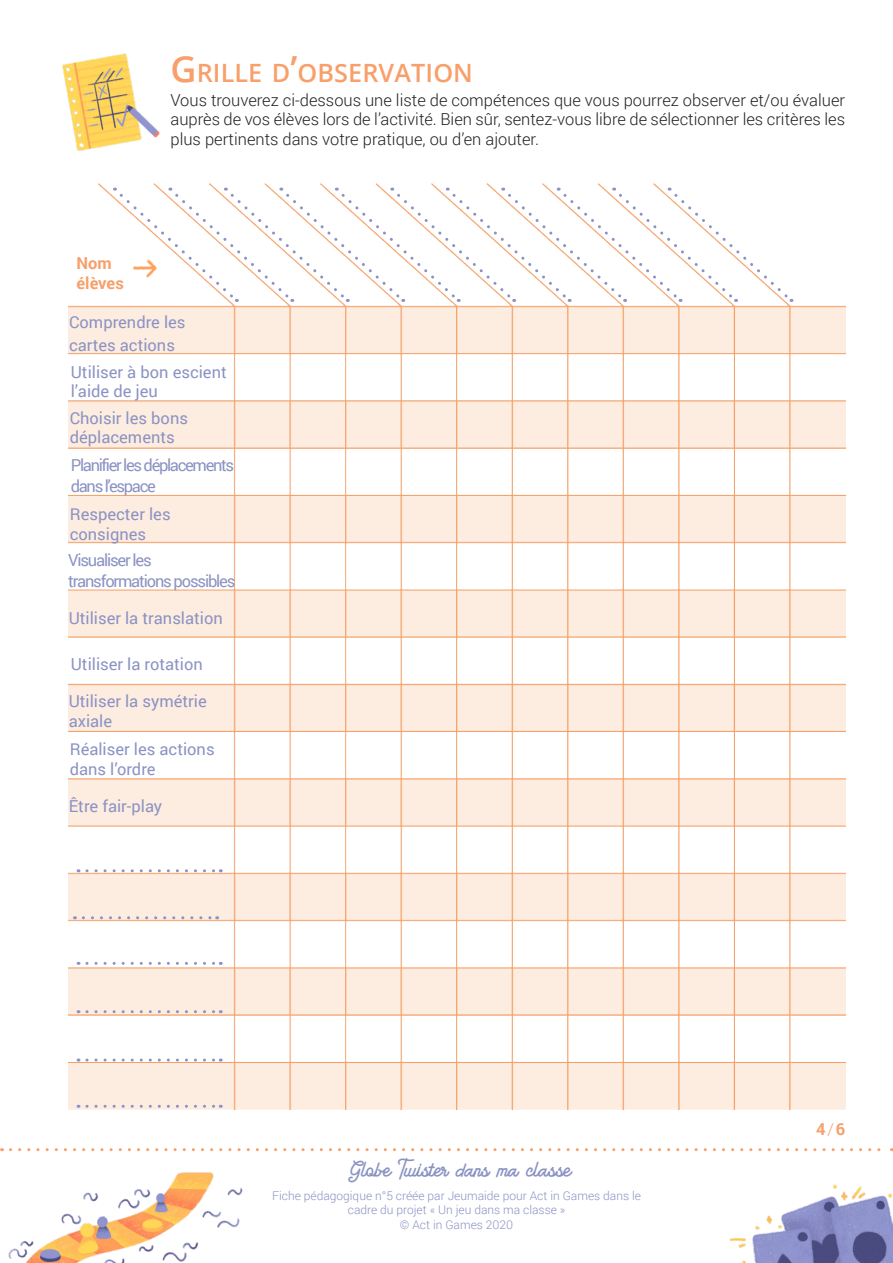
<style>
.page{position:relative;width:893px;height:1263px;background:#fff}
.page>*{position:absolute;margin:0;border:0;box-sizing:border-box;transform-origin:0 0}
.Titre{font:600 25.2px "Open Sans";letter-spacing:.005em;color:#f89f6a}
.t1{font:24px "American Lemon";color:#8b93c3}
.texte_courant{font:300 16.5px/19.8px "Roboto";color:#231f20;text-align:justify}
.Texte_regular{font:16.5px/19.8px "Roboto";color:#8b93c3}
.Texte_regular-2{font:16.5px/21px "Roboto";letter-spacing:-.07em;color:#8b93c3}
.Texte_regular-3{font:16.5px/21px "Roboto";letter-spacing:-.08em;color:#8b93c3}
.Texte_regular-4{font:700 16.5px "Roboto";color:#f89f6a}
.t2{font:300 12px/14.4px "Roboto";color:#8b93c3;text-align:center}
.s1{font-size:36px}
.s2{font-weight:300}
</style>
<div class="page">
<img style="left:8px;top:1172px;width:235px;height:91px">
<img style="left:730px;top:1184px;width:163px;height:79px">
<svg style="left:10px;top:1148px;width:882px;height:3px"></svg>
<img style="left:68px;top:183px;width:777px;height:927px">
<img style="left:62px;top:53px;width:98px;height:98px">
<svg style="left:87px;top:1010px;width:134px;height:3px"></svg>
<svg style="left:87px;top:1058px;width:134px;height:3px"></svg>
<svg style="left:87px;top:1105px;width:134px;height:3px"></svg>
<svg style="left:114px;top:188px;width:678px;height:114px"></svg>
<img style="left:129px;top:258px;width:34px;height:21px">
<svg style="left:87px;top:962px;width:134px;height:3px"></svg>
<svg style="left:87px;top:869px;width:134px;height:3px"></svg>
<svg style="left:83px;top:916px;width:135px;height:3px"></svg>
<p class="Texte_regular-4" style="left:77px;top:252px;width:37px">Nom</p>
<p class="Texte_regular-4" style="left:77px;top:271px;width:49px">élèves</p>
<p class="Titre" style="left:170px;top:55px;width:304px"><span class="s1">G</span> RILLE D<span class="s1">’</span>OBSERVATION</p>
<p class="texte_courant" style="left:170px;top:89px;width:676px">Vous trouverez ci-dessous une liste de compétences que vous pourrez observer et/ou évaluer auprès de vos élèves lors de l’activité. Bien sûr, sentez-vous libre de sélectionner les critères les plus pertinents dans votre pratique, ou d’en ajouter.</p>
<p class="Texte_regular" style="left:69px;top:310px;width:118px;line-height:22.5px">Comprendre les cartes actions</p>
<p class="Texte_regular" style="left:71px;top:361px;width:157px">Utiliser à bon escient l’aide de jeu</p>
<p class="Texte_regular" style="left:70px;top:407px;width:120px">Choisir les bons déplacements</p>
<p class="Texte_regular-3" style="left:71px;top:454px;width:165px">Planifier les déplacements dans l’espace</p>
<p class="Texte_regular" style="left:70px;top:503px;width:102px">Respecter les consignes</p>
<p class="Texte_regular-2" style="left:68px;top:549px;width:169px">Visualiser les transformations possibles</p>
<p class="Texte_regular" style="left:69px;top:607px;width:156px">Utiliser la translation</p>
<p class="Texte_regular" style="left:71px;top:654px;width:134px">Utiliser la rotation</p>
<p class="Texte_regular" style="left:69px;top:691px;width:140px">Utiliser la symétrie axiale</p>
<p class="Texte_regular" style="left:70px;top:739px;width:146px">Réaliser les actions dans l’ordre</p>
<p class="Texte_regular" style="left:69px;top:796px;width:95px">Être fair-play</p>
<h2 class="t1" style="left:350px;top:1152px;width:222px">Globe Twister dans ma classe</h2>
<p class="t2" style="left:272px;top:1188px;width:370px">Fiche pédagogique n°5 créée par Jeumaide pour Act in Games dans le cadre du projet « Un jeu dans ma classe »<br>© Act in Games 2020</p>
<p class="Texte_regular-4" style="left:816px;top:1117px;width:30px">4 <span class="s2">/</span> 6</p>
</div>
